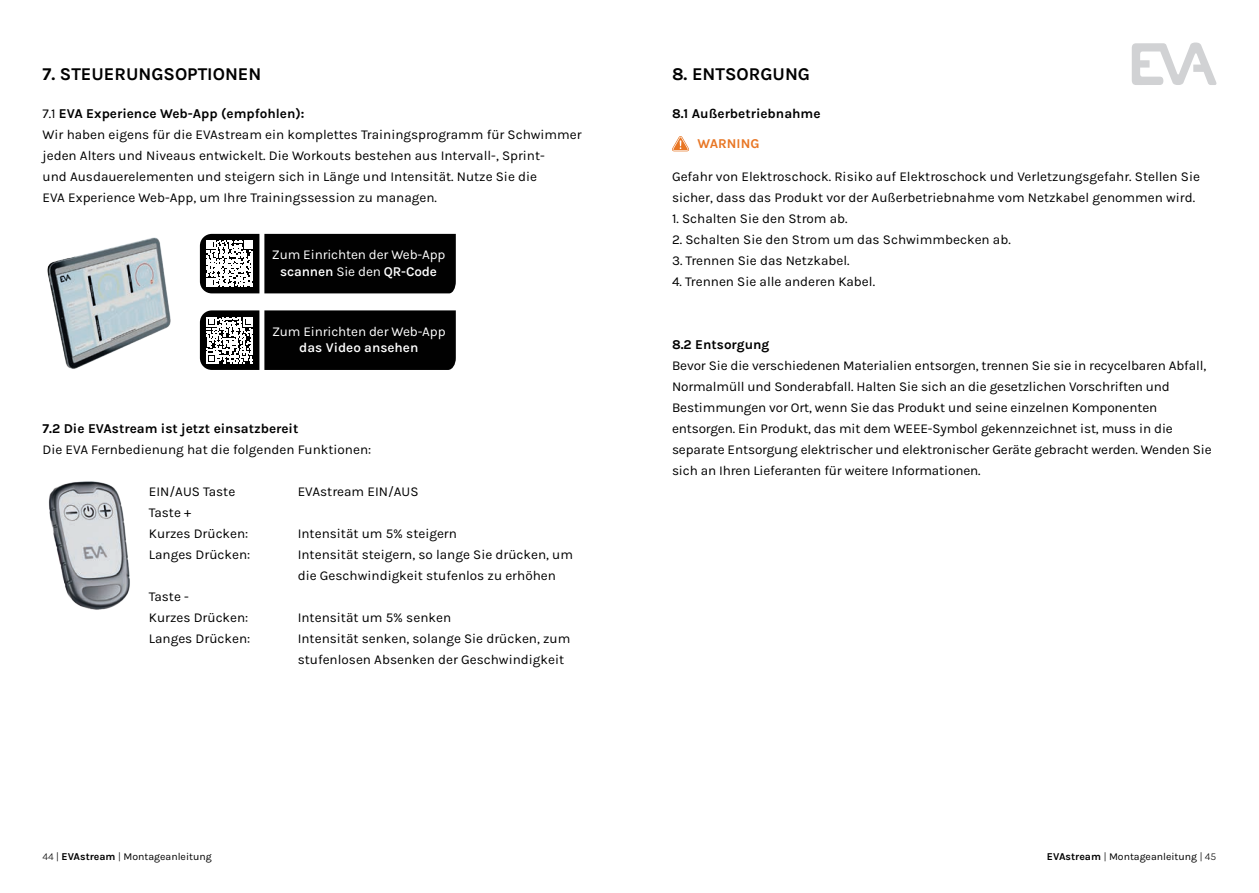
<style>
.page{position:relative;width:1259px;height:893px;background:#fff}
.page>*{position:absolute;margin:0;border:0;box-sizing:border-box;transform-origin:0 0}
.t1{font:700 18px "Karla";color:#010101}
.t2{font:13.5px/21px "Karla";color:#010101}
.t3{font:700 13.5px "Karla";color:#010101}
.t4{font:13.5px/16.5px "Karla";letter-spacing:-.01em;color:#fff;text-align:center}
.t5{font:600 13.5px "Karla";color:#fff}
.t6{font:700 13.5px "Karla";color:#e87624}
.t7{font:10.5px "Karla";color:#010101}
.s1{font-weight:700}
.s2{font-weight:600}
.s3{font-weight:300}
</style>
<div class="page">
<svg style="left:1132px;top:42px;width:84px;height:43px"></svg>
<svg style="left:200px;top:234px;width:256px;height:59px;background:#242424"></svg>
<svg style="left:200px;top:310px;width:256px;height:60px;background:#222"></svg>
<img style="left:47px;top:237px;width:124px;height:132px">
<img style="left:48px;top:481px;width:82px;height:129px">
<svg style="left:672px;top:136px;width:17px;height:15px"></svg>
<h1 class="t1" style="left:43px;top:62px;width:220px">7. STEUERUNGSOPTIONEN</h1>
<p class="t2" style="left:43px;top:102px;width:540px">7.1 <span class="s1">EVA Experience Web-App (empfohlen):<br></span>Wir haben eigens für die EVAstream ein komplettes Trainingsprogramm für Schwimmer jeden Alters und Niveaus entwickelt. Die Workouts bestehen aus Intervall-, Sprint-<br>und Ausdauerelementen und steigern sich in Länge und Intensität. Nutze Sie die<br>EVA Experience Web-App, um Ihre Trainingssession zu managen.</p>
<p class="t4" style="left:272px;top:246px;width:175px">Zum Einrichten der Web-App <span class="s2">scannen</span> Sie den <span class="s2">QR-Code</span></p>
<p class="t4" style="left:272px;top:322px;width:175px">Zum Einrichten der Web-App</p>
<p class="t5" style="left:299px;top:339px;width:120px">das Video ansehen</p>
<p class="t3" style="left:43px;top:419px;width:257px">7.2 Die EVAstream ist jetzt einsatzbereit</p>
<p class="t2" style="left:43px;top:439px;width:330px">Die EVA Fernbedienung hat die folgenden Funktionen:</p>
<p class="t2" style="left:149px;top:480px;width:88px">EIN/AUS Taste</p>
<p class="t2" style="left:298px;top:480px;width:122px">EVAstream EIN/AUS</p>
<p class="t2" style="left:149px;top:502px;width:101px">Taste +<br>Kurzes Drücken:</p>
<p class="t2" style="left:298px;top:523px;width:161px">Intensität um 5% steigern</p>
<p class="t2" style="left:149px;top:544px;width:103px">Langes Drücken:</p>
<p class="t2" style="left:298px;top:544px;width:277px">Intensität steigern, so lange Sie drücken, um die Geschwindigkeit stufenlos zu erhöhen</p>
<p class="t2" style="left:149px;top:586px;width:101px">Taste -<br>Kurzes Drücken:</p>
<p class="t2" style="left:298px;top:607px;width:155px">Intensität um 5% senken</p>
<p class="t2" style="left:149px;top:628px;width:103px">Langes Drücken:</p>
<p class="t2" style="left:298px;top:628px;width:274px">Intensität senken, solange Sie drücken, zum stufenlosen Absenken der Geschwindigkeit</p>
<h1 class="t1" style="left:672px;top:62px;width:140px">8. ENTSORGUNG</h1>
<p class="t3" style="left:672px;top:104px;width:150px">8.1 Außerbetriebnahme</p>
<p class="t6" style="left:697px;top:135px;width:63px">WARNING</p>
<p class="t2" style="left:672px;top:165px;width:529px">Gefahr von Elektroschock. Risiko auf Elektroschock und Verletzungsgefahr. Stellen Sie sicher, dass das Produkt vor der Außerbetriebnahme vom Netzkabel genommen wird.</p>
<p class="t2" style="left:672px;top:207px;width:177px">1. Schalten Sie den Strom ab.</p>
<p class="t2" style="left:672px;top:228px;width:340px">2. Schalten Sie den Strom um das Schwimmbecken ab.</p>
<p class="t2" style="left:672px;top:250px;width:179px">3. Trennen Sie das Netzkabel.</p>
<p class="t2" style="left:672px;top:271px;width:205px">4. Trennen Sie alle anderen Kabel.</p>
<p class="t3" style="left:672px;top:335px;width:99px">8.2 Entsorgung</p>
<p class="t2" style="left:672px;top:355px;width:541px">Bevor Sie die verschiedenen Materialien entsorgen, trennen Sie sie in recycelbaren Abfall, Normalmüll und Sonderabfall. Halten Sie sich an die gesetzlichen Vorschriften und Bestimmungen vor Ort, wenn Sie das Produkt und seine einzelnen Komponenten entsorgen. Ein Produkt, das mit dem WEEE-Symbol gekennzeichnet ist, muss in die separate Entsorgung elektrischer und elektronischer Geräte gebracht werden. Wenden Sie sich an Ihren Lieferanten für weitere Informationen.</p>
<p class="t7" style="left:43px;top:850px;width:171px"><span class="s3">44 |</span> <span class="s1">EVAstream</span> <span class="s3">|</span> Montageanleitung</p>
<p class="t7" style="left:1047px;top:850px;width:171px"><span class="s1">EVAstream</span> <span class="s3">|</span> Montageanleitung <span class="s3">| 45</span></p>
</div>
